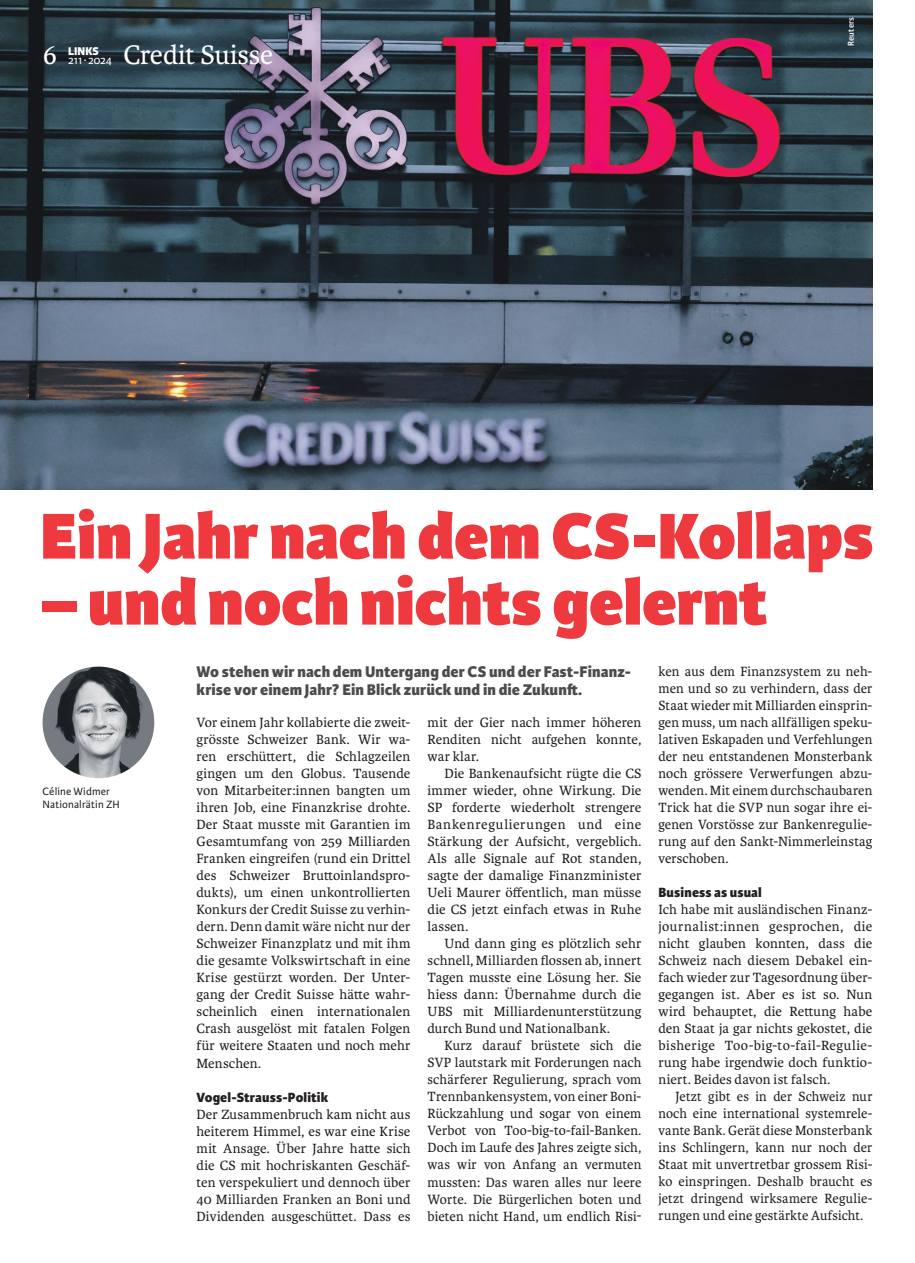
<style>
.page{position:relative;width:915px;height:1263px;background:#fff}
.page>*{position:absolute;margin:0;border:0;box-sizing:border-box;transform-origin:0 0}
.t1{font:800 69px "Karmina Sans";color:#ee3a3e}
.t2{font:28.5px "Karmina";color:#fff}
.t3{font:800 16.5px/18.8px "Karmina Sans";letter-spacing:.005em;color:#4b4c4d}
.t4{font:14.25px/17px "Karmina";letter-spacing:.01em;color:#231f20;text-align:justify}
.t5{font:800 14.25px "Karmina Sans";letter-spacing:.01em;color:#231f20}
.t6{font:12px "Karmina Sans";letter-spacing:-.01em;color:#fff}
.t7{font:800 12px "Karmina Sans";color:#fff}
.t8{font:11.25px/12.8px "Karmina Sans";letter-spacing:.01em;color:#231f20}
.t9{font:600 9px "Karmina Sans";letter-spacing:.02em;color:#fff}
</style>
<div class="page">
<img style="left:43px;top:666px;width:111px;height:112px;border-radius:56px">
<img style="left:0;top:0;width:872px;height:489px">
<h2 class="t2" style="left:43px;top:39px;width:17px">6</h2>
<p class="t7" style="left:68px;top:44px;width:32px">LINKS</p>
<p class="t6" style="left:68px;top:53px;width:45px">211∙ 2024</p>
<h2 class="t2" style="left:123px;top:39px;width:151px">Credit Suisse</h2>
<p class="t9" style="left:845px;top:46px;width:31px;rotate:-90deg">Reuters</p>
<h1 class="t1" style="left:40px;top:495px;width:834px">Ein Jahr nach dem CS-Kollaps</h1>
<h1 class="t1" style="left:43px;top:561px;width:726px">– und noch nichts gelernt</h1>
<p class="t8" style="left:43px;top:785px;width:79px">Céline Widmer<br>Nationalrätin ZH</p>
<p class="t3" style="left:196px;top:662px;width:436px">Wo stehen wir nach dem Untergang der CS und der Fast-Finanz&shy;krise vor einem Jahr? Ein Blick zurück und in die Zukunft.</p>
<p class="t4" style="left:196px;top:714px;width:215px">Vor einem Jahr kollabierte die zweit&shy;grösste Schweizer Bank. Wir wa&shy;ren erschüttert, die Schlagzeilen gingen um den Globus. Tausende von Mitarbeiter:innen bangten um ihren Job, eine Finanzkrise drohte.<br>Der Staat musste mit Garantien im Gesamtumfang von 259 Milliarden Franken eingreifen (rund ein Drittel des Schweizer Bruttoinlandspro&shy;dukts), um einen unkontrollierten Konkurs der Credit Suisse zu verhin&shy;dern. Denn damit wäre nicht nur der Schweizer Finanzplatz und mit ihm die gesamte Volkswirtschaft in eine Krise gestürzt worden. Der Unter&shy;gang der Credit Suisse hätte wahr&shy;scheinlich einen internationalen Crash ausgelöst mit fatalen Folgen für weitere Staaten und noch mehr Menschen.</p>
<p class="t5" style="left:196px;top:1088px;width:133px">Vogel-Strauss-Politik</p>
<p class="t4" style="left:196px;top:1106px;width:215px">Der Zusammenbruch kam nicht aus heiterem Himmel, es war eine Krise mit Ansage. Über Jahre hatte sich die CS mit hochriskanten Geschäf&shy;ten verspekuliert und dennoch über 40 Milliarden Franken an Boni und Dividenden ausgeschüttet. Dass es</p>
<p class="t4" style="left:427px;top:714px;width:215px">mit der Gier nach immer höheren Renditen nicht aufgehen konnte, war klar.</p>
<p class="t4" style="left:427px;top:765px;width:215px;text-indent:17px">Die Bankenaufsicht rügte die CS immer wieder, ohne Wirkung. Die SP forderte wiederholt strengere Bankenregulierungen und eine Stärkung der Aufsicht, vergeblich.<br>Als alle Signale auf Rot standen, sagte der damalige Finanzminister Ueli Maurer öffentlich, man müsse die CS jetzt einfach etwas in Ruhe lassen.</p>
<p class="t4" style="left:427px;top:935px;width:215px;text-indent:17px">Und dann ging es plötzlich sehr schnell, Milliarden flossen ab, innert Tagen musste eine Lösung her. Sie hiess dann: Übernahme durch die UBS mit Milliardenunterstützung durch Bund und Nationalbank.</p>
<p class="t4" style="left:427px;top:1037px;width:215px;text-indent:17px">Kurz darauf brüstete sich die SVP lautstark mit Forderungen nach schärferer Regulierung, sprach vom Trennbankensystem, von einer Boni-Rückzahlung und sogar von einem Verbot von Too-big-to-fail-Banken.<br>Doch im Laufe des Jahres zeigte sich, was wir von Anfang an vermuten mussten: Das waren alles nur leere Worte. Die Bürgerlichen boten und bieten nicht Hand, um endlich Risi-</p>
<p class="t4" style="left:658px;top:663px;width:215px">ken aus dem Finanzsystem zu neh&shy;men und so zu verhindern, dass der Staat wieder mit Milliarden einsprin&shy;gen muss, um nach allfälligen speku&shy;lativen Eskapaden und Verfehlungen der neu entstandenen Monsterbank noch grössere Verwerfungen abzu&shy;wenden. Mit einem durchschaubaren Trick hat die SVP nun sogar ihre ei&shy;genen Vorstösse zur Bankenregulie&shy;rung auf den Sankt-Nimmerleinstag verschoben.</p>
<p class="t5" style="left:658px;top:884px;width:105px">Business as usual</p>
<p class="t4" style="left:658px;top:901px;width:215px">Ich habe mit ausländischen Finanz&shy;journalist:innen gesprochen, die nicht glauben konnten, dass die Schweiz nach diesem Debakel ein&shy;fach wieder zur Tagesordnung über&shy;gegangen ist. Aber es ist so. Nun wird behauptet, die Rettung habe den Staat ja gar nichts gekostet, die bisherige Too-big-to-fail-Regulie&shy;rung habe irgendwie doch funktio&shy;niert. Beides davon ist falsch.</p>
<p class="t4" style="left:658px;top:1088px;width:215px;text-indent:17px">Jetzt gibt es in der Schweiz nur noch eine international systemrele&shy;vante Bank. Gerät diese Monsterbank ins Schlingern, kann nur noch der Staat mit unvertretbar grossem Risi&shy;ko einspringen. Deshalb braucht es jetzt dringend wirksamere Regulie&shy;rungen und eine gestärkte Aufsicht.</p>
</div>
